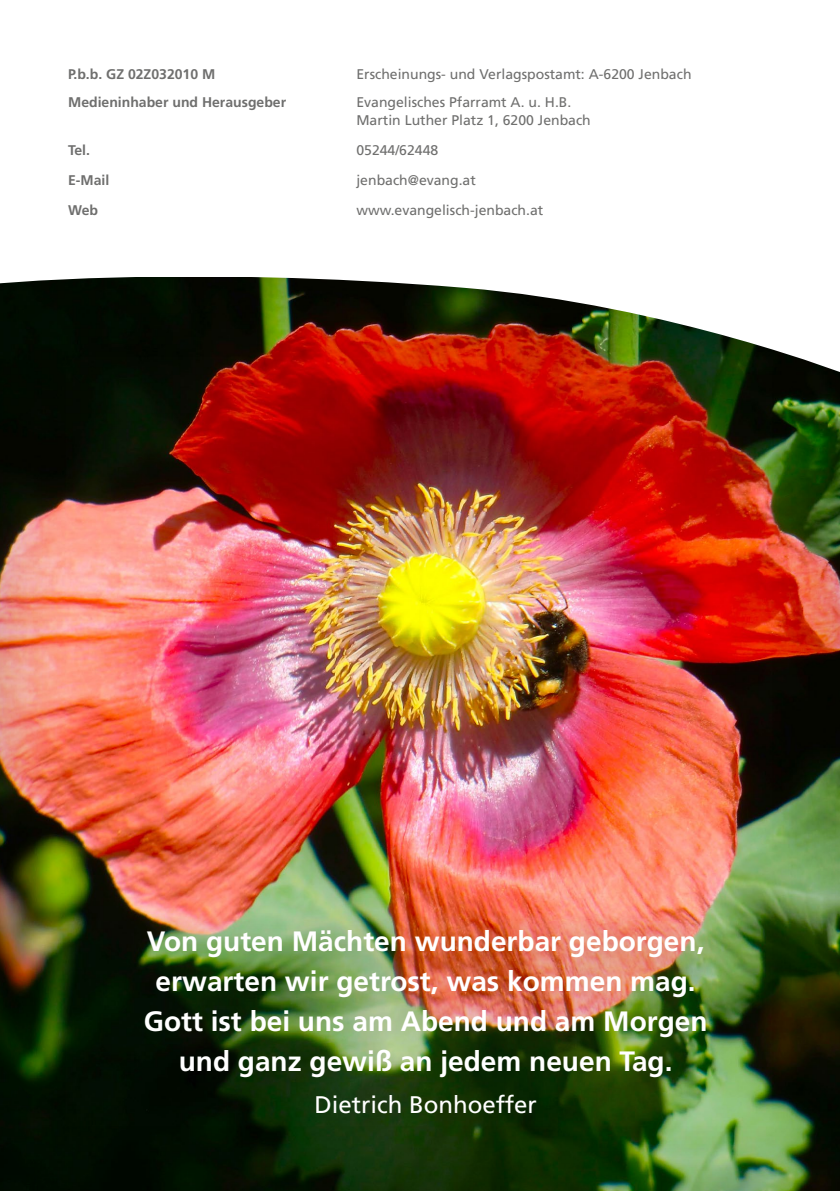
<style>
.page{position:relative;width:840px;height:1191px;background:#fff}
.page>*{position:absolute;margin:0;border:0;box-sizing:border-box;transform-origin:0 0}
.Head{font:700 28px "Frutiger LT Com";color:#fff}
.Head-2{font:24px "Frutiger LT Com";color:#fff}
.Impressum{font:14px "Frutiger LT Com";color:#6f6f6e}
.Impressum-2{font:700 14px "Frutiger LT Com";color:#6f6f6e}
</style>
<div class="page">
<div style="left:0;top:274px;width:839px;height:917px;background:#1a1a18;opacity:.3"></div>
<svg style="left:0;top:274px;width:839px;height:102px"></svg>
<div style="left:119px;top:904px;width:620px;height:244px;background:#1a1a18;opacity:.47"></div>
<p class="Impressum-2" style="left:68px;top:65px;width:149px">P.b.b. GZ 02Z032010 M</p>
<p class="Impressum" style="left:356px;top:65px;width:336px">Erscheinungs- und Verlagspostamt: A-6200 Jenbach</p>
<p class="Impressum-2" style="left:68px;top:93px;width:219px">Medieninhaber und Herausgeber</p>
<p class="Impressum" style="left:356px;top:93px;width:216px">Evangelisches Pfarramt A. u. H.B.</p>
<p class="Impressum" style="left:356px;top:111px;width:236px">Martin Luther Platz 1, 6200 Jenbach</p>
<p class="Impressum-2" style="left:68px;top:141px;width:23px">Tel.</p>
<p class="Impressum" style="left:356px;top:141px;width:83px">05244/62448</p>
<p class="Impressum-2" style="left:68px;top:171px;width:43px">E-Mail</p>
<p class="Impressum" style="left:356px;top:171px;width:121px">jenbach@evang.at</p>
<p class="Impressum-2" style="left:68px;top:201px;width:32px">Web</p>
<p class="Impressum" style="left:356px;top:201px;width:188px">www.evangelisch-jenbach.at</p>
<p class="Head" style="left:147px;top:924px;width:558px">Von guten Mächten wunderbar geborgen,</p>
<p class="Head" style="left:155px;top:964px;width:541px">erwarten wir getrost, was kommen mag.</p>
<p class="Head" style="left:144px;top:1004px;width:565px">Gott ist bei uns am Abend und am Morgen</p>
<p class="Head" style="left:179px;top:1044px;width:495px">und ganz gewiß an jedem neuen Tag.</p>
<p class="Head-2" style="left:314px;top:1090px;width:224px">Dietrich Bonhoeffer</p>
</div>
